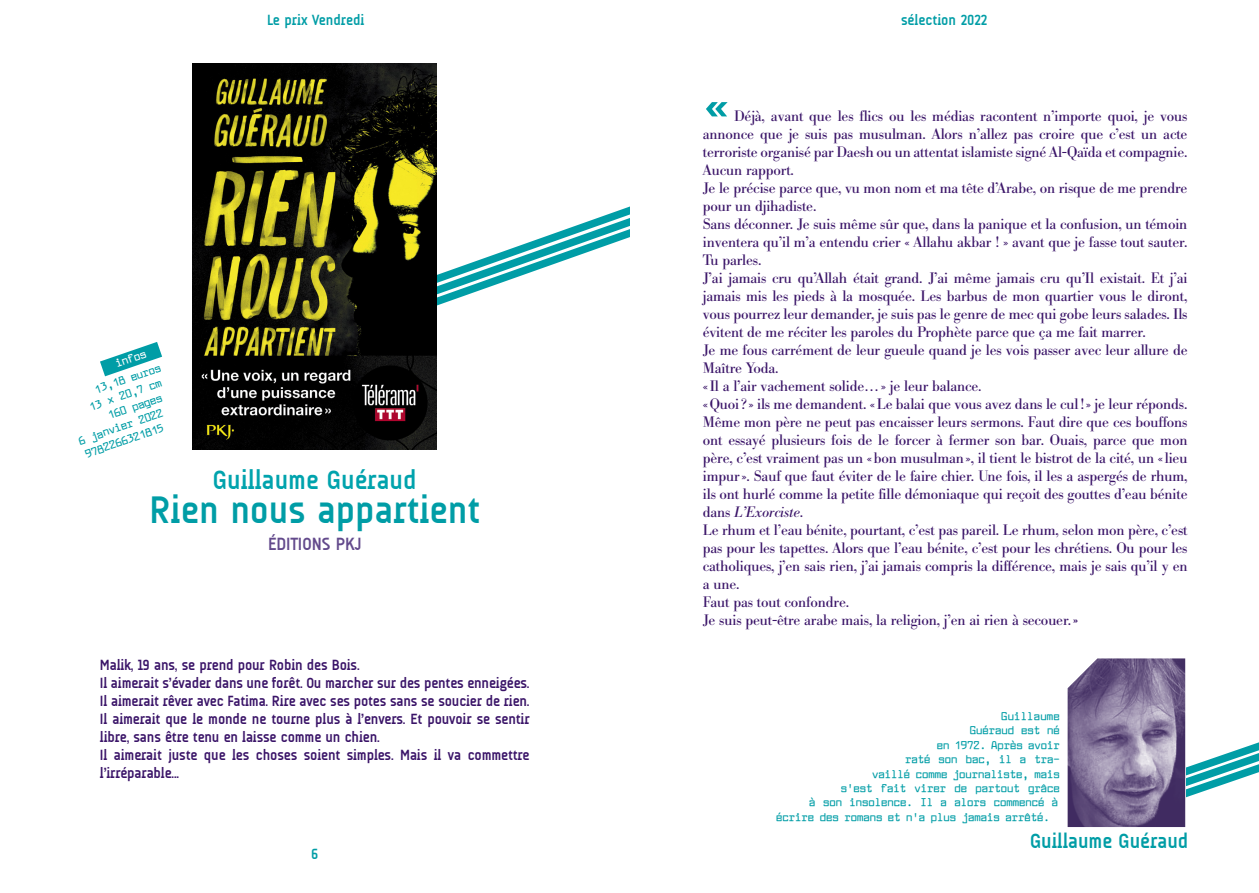
<style>
.page{position:relative;width:1259px;height:893px;background:#fff}
.page>*{position:absolute;margin:0;border:0;box-sizing:border-box;transform-origin:0 0}
.t1{font:500 72px "Bodoni BE";color:#009da6}
.t2{font:700 39px "A Udimat";color:#009da6}
.t3{font:700 27px "A Udimat";color:#00a3ad}
.t4{font:700 21px "A Udimat";color:#009da6}
.t5{font:700 18px "A Udimat";color:#634a8c}
.t6{font:15px/18px "Bodoni BE";letter-spacing:-.01em;color:#3a1468}
.t7{font:700 15px/18px "A Udimat";letter-spacing:-.01em;color:#3a1468}
.t8{font:700 15px "A Udimat";color:#009da6}
.t9{font:700 12px "Larabiefont";color:#009da6}
.t10{font:700 12px "Larabiefont";color:#fff}
.s1{font-style:italic}
.s2{font-weight:500}
</style>
<div class="page">
<svg style="left:437px;top:206px;width:193px;height:100px"></svg>
<img style="left:192px;top:64px;width:245px;height:385px">
<svg style="left:100px;top:342px;width:62px;height:34px"></svg>
<svg style="left:1185px;top:685px;width:74px;height:120px"></svg>
<img style="left:1067px;top:658px;width:118px;height:169px">
<p class="t8" style="left:267px;top:11px;width:99px">Le prix Vendredi</p>
<p class="t10" style="left:114px;top:357px;width:33px;rotate:-19deg">infos</p>
<p class="t9" style="left:93px;top:384px;width:71px;rotate:-19deg">13,18 euros</p>
<p class="t9" style="left:87px;top:401px;width:78px;rotate:-19deg">13 x 20,7 cm</p>
<p class="t9" style="left:106px;top:410px;width:59px;rotate:-19deg">160 pages</p>
<p class="t9" style="left:77px;top:435px;width:90px;rotate:-19deg">6 janvier 2022</p>
<p class="t9" style="left:83px;top:448px;width:84px;rotate:-19deg">9782266321815</p>
<h3 class="t3" style="left:213px;top:464px;width:205px">Guillaume Guéraud</h3>
<h2 class="t2" style="left:150px;top:488px;width:332px">Rien nous appartient</h2>
<p class="t5" style="left:268px;top:534px;width:95px">Éditions PKJ</p>
<p class="t7" style="left:100px;top:656px;width:431px">Malik, 19 ans, se prend pour Robin des Bois.<br>Il aimerait s’évader dans une forêt. Ou marcher sur des pentes enneigées.<br>Il aimerait rêver avec Fatima. Rire avec ses potes sans se soucier de rien.<br>Il aimerait que le monde ne tourne plus à l’envers. Et pouvoir se sentir libre, sans être tenu en laisse comme un chien.<br>Il aimerait juste que les choses soient simples. Mais il va commettre l’irréparable...</p>
<p class="t8" style="left:311px;top:845px;width:8px">6</p>
<p class="t8" style="left:901px;top:12px;width:88px">sélection 2022</p>
<h1 class="t1" style="left:703px;top:62px;width:28px">«</h1>
<p class="t6" style="left:703px;top:107px;width:486px;text-indent:31px">Déjà, avant que les flics ou les médias racontent n’importe quoi, je vous annonce que je suis pas musulman. Alors n’allez pas croire que c’est un acte terroriste organisé par Daesh ou un attentat islamiste signé Al-Qaïda et compagnie.<br>Aucun rapport.<br>Je le précise parce que, vu mon nom et ma tête d’Arabe, on risque de me prendre pour un djihadiste.<br>Sans déconner. Je suis même sûr que, dans la panique et la confusion, un témoin inventera qu’il m’a entendu crier « Allahu akbar ! » avant que je fasse tout sauter.<br>Tu parles.<br>J’ai jamais cru qu’Allah était grand. J’ai même jamais cru qu’Il existait. Et j’ai jamais mis les pieds à la mosquée. Les barbus de mon quartier vous le diront, vous pourrez leur demander, je suis pas le genre de mec qui gobe leurs salades. Ils évitent de me réciter les paroles du Prophète parce que ça me fait marrer.<br>Je me fous carrément de leur gueule quand je les vois passer avec leur allure de Maître Yoda.<br>«Il a l’air vachement solide…» je leur balance.<br>«Quoi?» ils me demandent. «Le balai que vous avez dans le cul!» je leur réponds.<br>Même mon père ne peut pas encaisser leurs sermons. Faut dire que ces bouffons ont essayé plusieurs fois de le forcer à fermer son bar. Ouais, parce que mon père, c’est vraiment pas un «bon musulman», il tient le bistrot de la cité, un «lieu impur». Sauf que faut éviter de le faire chier. Une fois, il les a aspergés de rhum, ils ont hurlé comme la petite fille démoniaque qui reçoit des gouttes d’eau bénite dans <span class="s1">L’Exorciste</span>.<br>Le rhum et l’eau bénite, pourtant, c’est pas pareil. Le rhum, selon mon père, c’est pas pour les tapettes. Alors que l’eau bénite, c’est pour les chrétiens. Ou pour les catholiques, j’en sais rien, j’ai jamais compris la différence, mais je sais qu’il y en a une.<br>Faut pas tout confondre.<br>Je suis peut-être arabe mais, la religion, j’en ai rien à secouer.<span class="s2">»</span></p>
<p class="t9" style="left:1001px;top:710px;width:60px">Guillaume</p>
<p class="t9" style="left:969px;top:724px;width:91px">Guéraud est né</p>
<p class="t9" style="left:936px;top:738px;width:125px">en 1972. Après avoir</p>
<p class="t9" style="left:905px;top:753px;width:156px">raté son bac, il a tra-</p>
<p class="t9" style="left:872px;top:767px;width:189px">vaillé comme journaliste, mais</p>
<p class="t9" style="left:840px;top:782px;width:220px">s’est fait virer de partout grâce</p>
<p class="t9" style="left:809px;top:796px;width:250px">à son insolence. Il a alors commencé à</p>
<p class="t9" style="left:776px;top:810px;width:275px">écrire des romans et n’a plus jamais arrêté.</p>
<h3 class="t4" style="left:1030px;top:829px;width:160px">Guillaume Guéraud</h3>
</div>
